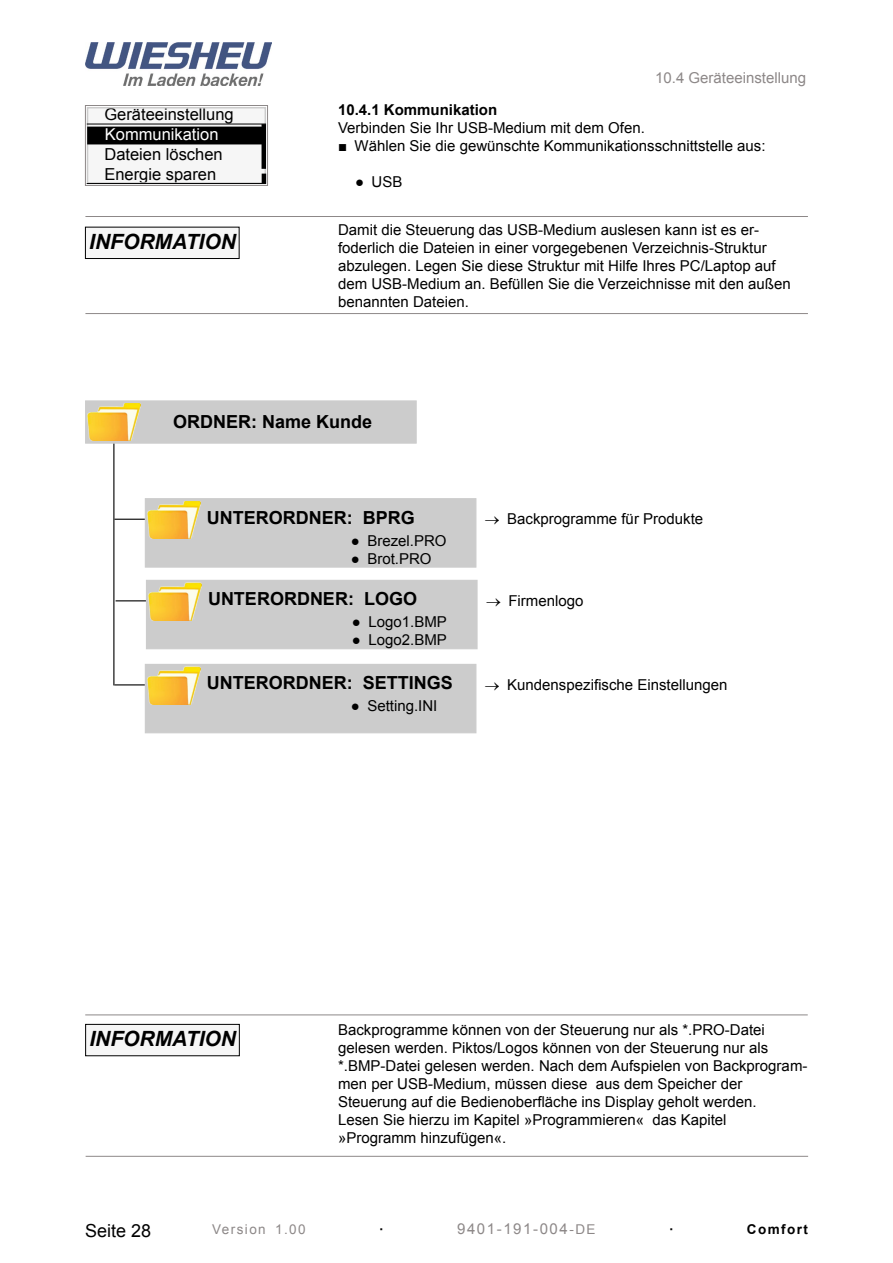
<style>
.page{position:relative;width:893px;height:1263px;background:#fff}
.page>*{position:absolute;margin:0;border:0;box-sizing:border-box;transform-origin:0 0}
.t1{font:italic 700 21px "Arial";color:#000}
.t2{font:700 18px "Arial";color:#000}
.t3{font:18px "Arial";color:#000}
.t4{font:16.5px/19.8px "Arial";color:#000}
.t5{font:15px/18px "Arial";color:#000}
.t6{font:15px "Arial";color:#8d8888}
.t7{font:700 15px "Arial";color:#000}
.t8{font:15px "Arial";letter-spacing:.105em;color:#8d8888}
.t9{font:13.5px "Arial";letter-spacing:.105em;color:#8d8888}
.t10{font:700 13.5px "Arial";letter-spacing:.105em;color:#000}
.s1{font-size:13.5px}
</style>
<div class="page">
<img style="left:85px;top:42px;width:186px;height:44px">
<div style="left:85px;top:105px;width:183px;height:81px;border:1px solid #8d8888"></div>
<div style="left:88px;top:108px;width:177px;height:75px;background:#f6f6f6"></div>
<div style="left:87px;top:107px;width:179px;height:77px;border:2px solid #ccc"></div>
<hr style="left:87px;top:124px;width:179px;height:1px;background:#000">
<hr style="left:87px;top:183px;width:179px;height:1px;background:#000">
<div style="left:88px;top:127px;width:173px;height:17px;background:#000"></div>
<hr style="left:262px;top:124px;width:4px;height:45px;background:#000">
<svg style="left:262px;top:174px;width:4px;height:9px"></svg>
<hr style="left:85px;top:1014px;width:723px;height:1px;background:#8d8888">
<hr style="left:86px;top:1156px;width:722px;height:1px;background:#8d8888">
<div style="left:85px;top:1024px;width:155px;height:32px;background:#f6f6f6;border:1px solid #000"></div>
<hr style="left:85px;top:216px;width:723px;height:1px;background:#8d8888">
<hr style="left:85px;top:313px;width:723px;height:1px;background:#8d8888">
<div style="left:85px;top:227px;width:155px;height:32px;background:#f6f6f6;border:1px solid #000"></div>
<div style="left:85px;top:400px;width:332px;height:44px;background:#ccc;border:1px solid #ccc"></div>
<img style="left:88px;top:403px;width:53px;height:38px">
<hr style="left:113px;top:444px;width:1px;height:241px;background:#000">
<div style="left:145px;top:498px;width:331px;height:70px;background:#ccc;border:1px solid #ccc"></div>
<img style="left:147px;top:501px;width:53px;height:37px">
<hr style="left:114px;top:519px;width:31px;height:1px;background:#000">
<div style="left:146px;top:580px;width:332px;height:69px;background:#ccc"></div>
<img style="left:148px;top:583px;width:54px;height:37px">
<hr style="left:116px;top:600px;width:30px;height:1px;background:#000">
<div style="left:145px;top:664px;width:331px;height:69px;background:#ccc"></div>
<img style="left:147px;top:667px;width:53px;height:37px">
<hr style="left:114px;top:684px;width:31px;height:1px;background:#000">
<p class="t4" style="left:104px;top:105px;width:131px">Geräteeinstellung<br>Kommunikation<br>Dateien löschen<br>Energie sparen</p>
<h1 class="t1" style="left:89px;top:228px;width:148px">INFORMATION</h1>
<p class="t6" style="left:655px;top:68px;width:152px">10.4 Geräteeinstellung</p>
<p class="t7" style="left:338px;top:100px;width:161px">10.4.1 Kommunikation</p>
<p class="t5" style="left:338px;top:119px;width:308px">Verbinden Sie Ihr USB-Medium mit dem Ofen.</p>
<p class="t5" style="left:338px;top:137px;width:429px">■ Wählen Sie die gewünschte Kommunikationsschnittstelle aus:</p>
<p class="t5" style="left:355px;top:173px;width:49px">● USB</p>
<p class="t5" style="left:338px;top:221px;width:454px">Damit die Steuerung das USB-Medium auslesen kann ist es er&shy;foderlich die Dateien in einer vorgegebenen Verzeichnis-Struktur abzulegen. Legen Sie diese Struktur mit Hilfe Ihres PC/Laptop auf dem USB-Medium an. Befüllen Sie die Verzeichnisse mit den außen benannten Dateien.</p>
<p class="t2" style="left:173px;top:409px;width:201px">ORDNER: Name Kunde</p>
<p class="t2" style="left:207px;top:505px;width:209px">UNTERORDNER: BPRG</p>
<p class="t5" style="left:351px;top:532px;width:97px">● Brezel.PRO</p>
<p class="t5" style="left:351px;top:550px;width:82px">● Brot.PRO</p>
<p class="t2" style="left:208px;top:587px;width:210px">UNTERORDNER: LOGO</p>
<p class="t5" style="left:352px;top:613px;width:96px">● Logo1.BMP</p>
<p class="t5" style="left:352px;top:631px;width:96px">● Logo2.BMP</p>
<p class="t2" style="left:207px;top:671px;width:248px">UNTERORDNER: SETTINGS</p>
<p class="t5" style="left:351px;top:697px;width:88px">● Setting.INI</p>
<p class="t5" style="left:485px;top:510px;width:220px">→ Backprogramme für Produkte</p>
<p class="t5" style="left:486px;top:592px;width:99px">→ Firmenlogo</p>
<p class="t5" style="left:485px;top:675px;width:244px">→ Kundenspezifische Einstellungen</p>
<h1 class="t1" style="left:89px;top:1025px;width:148px">INFORMATION</h1>
<p class="t5" style="left:338px;top:1021px;width:471px">Backprogramme können von der Steuerung nur als *.PRO-Datei gelesen werden. Piktos/Logos können von der Steuerung nur als *.BMP-Datei gelesen werden. Nach dem Aufspielen von Backprogram&shy;men per USB-Medium, müssen diese aus dem Speicher der Steuerung auf die Bedienoberfläche ins Display geholt werden.<br>Lesen Sie hierzu im Kapitel »Programmieren« das Kapitel »Programm hinzufügen«.</p>
<p class="t3" style="left:85px;top:1218px;width:68px">Seite 28</p>
<p class="t9" style="left:212px;top:1220px;width:95px">Version 1.00</p>
<p class="t10" style="left:379px;top:1220px;width:6px">·</p>
<p class="t8" style="left:457px;top:1219px;width:140px">9401-191-004<span class="s1">-DE</span></p>
<p class="t10" style="left:669px;top:1220px;width:6px">·</p>
<p class="t10" style="left:747px;top:1220px;width:62px">Comfort</p>
</div>
